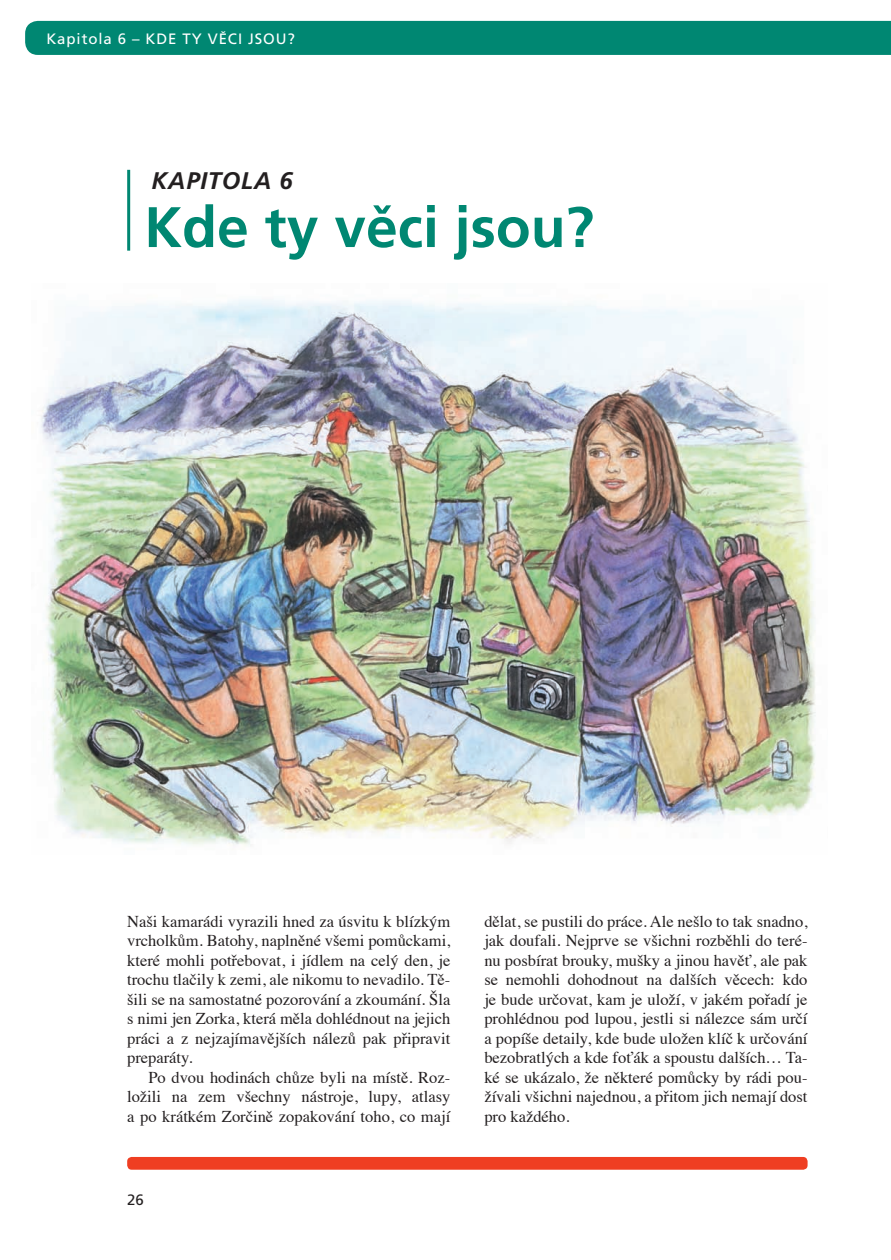
<style>
.page{position:relative;width:891px;height:1260px;background:#fff}
.page>*{position:absolute;margin:0;border:0;box-sizing:border-box;transform-origin:0 0}
.t1{font:700 57px "Frutiger CE";color:#008772}
.t2{font:italic 700 24px "Frutiger CE";letter-spacing:.03em;color:#231f20}
.t3{font:16.5px/19.5px "Times";color:#231f20;text-align:justify}
.t4{font:15px "Frutiger CE";letter-spacing:.06em;color:#fff}
.t5{font:15px "Frutiger CE";color:#231f20}
</style>
<div class="page">
<img style="left:40px;top:299px;width:776px;height:547px">
<div style="left:25px;top:21px;width:866px;height:34px;background:#008772"></div>
<hr style="left:127px;top:170px;width:3px;height:80px;background:#008772">
<div style="left:127px;top:1156px;width:680px;height:13px;background:#ef3e22;border-radius:4px"></div>
<p class="t4" style="left:46px;top:30px;width:250px">Kapitola 6 – KDE TY VĚCI JSOU?</p>
<p class="t2" style="left:152px;top:166px;width:143px">KAPITOLA 6</p>
<p class="t1" style="left:144px;top:195px;width:451px">Kde ty věci jsou?</p>
<p class="t3" style="left:127px;top:909px;width:325px">Naši kamarádi vyrazili hned za úsvitu k blízkým</p>
<p class="t3" style="left:127px;top:929px;width:325px">vrcholkům. Batohy, naplněné všemi pomůckami,</p>
<p class="t3" style="left:127px;top:948px;width:325px">které mohli potřebovat, i jídlem na celý den, je</p>
<p class="t3" style="left:127px;top:968px;width:325px">trochu tlačily k zemi, ale nikomu to nevadilo. Tě-</p>
<p class="t3" style="left:127px;top:987px;width:325px">šili se na samostatné pozorování a zkoumání. Šla</p>
<p class="t3" style="left:127px;top:1007px;width:325px">s nimi jen Zorka, která měla dohlédnout na jejich</p>
<p class="t3" style="left:127px;top:1026px;width:325px">práci a z nejzajímavějších nálezů pak připravit</p>
<p class="t3" style="left:127px;top:1046px;width:67px">preparáty.</p>
<p class="t3" style="left:148px;top:1065px;width:303px">Po dvou hodinách chůze byli na místě. Roz-</p>
<p class="t3" style="left:127px;top:1085px;width:325px">ložili na zem všechny nástroje, lupy, atlasy</p>
<p class="t3" style="left:127px;top:1104px;width:325px">a po krátkém Zorčině zopakování toho, co mají</p>
<p class="t5" style="left:127px;top:1190px;width:18px">26</p>
<p class="t3" style="left:484px;top:909px;width:325px">dělat, se pustili do práce. Ale nešlo to tak snadno, jak doufali. Nejprve se všichni rozběhli do teré&shy;nu posbírat brouky, mušky a jinou havěť, ale pak se nemohli dohodnout na dalších věcech: kdo je bude určovat, kam je uloží, v jakém pořadí je prohlédnou pod lupou, jestli si nálezce sám určí a popíše detaily, kde bude uložen klíč k určování bezobratlých a kde foťák a spoustu dalších… Ta&shy;ké se ukázalo, že některé pomůcky by rádi pou&shy;žívali všichni najednou, a přitom jich nemají dost pro každého.</p>
</div>
